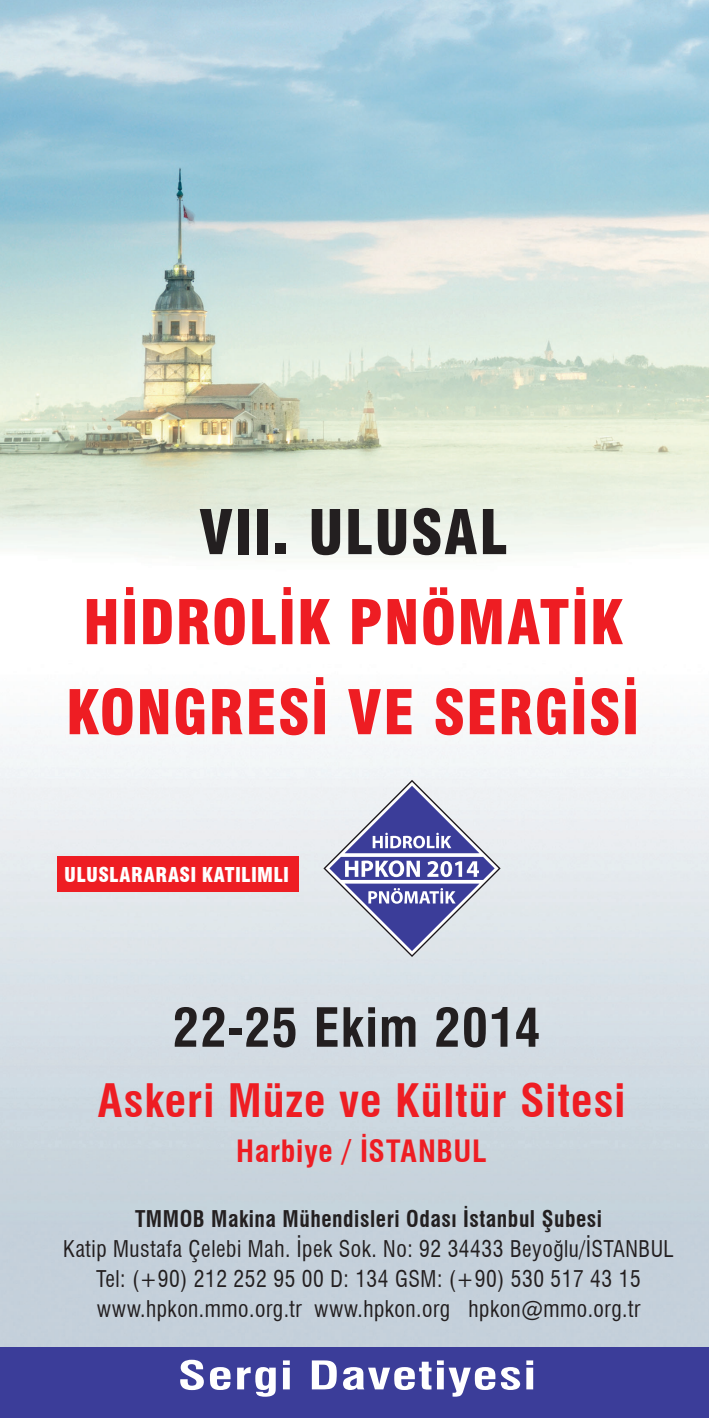
<style>
.page{position:relative;width:709px;height:1418px;background:#fff}
.page>*{position:absolute;margin:0;border:0;box-sizing:border-box;transform-origin:0 0}
.t1{font:900 condensed 60px/90px "Swiss 721 BT";letter-spacing:.02em;color:#ee1d23}
.t2{font:900 condensed 60px "Swiss 721 BT";letter-spacing:.025em;color:#231f20}
.t3{font:700 condensed 52.5px "Swiss 721 BT";letter-spacing:.025em;color:#231f20}
.t4{font:700 condensed 45px "Swiss 721 BT";letter-spacing:.025em;color:#ee1d23}
.t5{font:700 condensed 38.5px "Swiss 721 BT";letter-spacing:.025em;color:#fff;scale:1.36 1}
.t6{font:700 condensed 30px "Swiss 721 BT";letter-spacing:.02em;color:#ee1d23}
.t7{font:condensed 22.5px/30px "Swiss 721 BT";letter-spacing:.025em;color:#231f20;text-align:center;scale:.96 1}
.t8{font:700 condensed 22.5px "Swiss 721 BT";letter-spacing:.025em;color:#231f20;scale:.96 1}
.t9{font:900 condensed 20px "Swiss 721 BT";letter-spacing:.025em;color:#fff}
</style>
<div class="page">
<img style="left:0;top:0;width:709px;height:1346px">
<svg style="left:323px;top:779px;width:177px;height:178px"></svg>
<div style="left:58px;top:856px;width:241px;height:36px;background:#ee1d23"></div>
<div style="left:0;top:1346px;width:709px;height:71px;background:#3b3d99"></div>
<h1 class="t2" style="left:199px;top:496px;width:309px">VII. ULUSAL</h1>
<h1 class="t1" style="left:66px;top:577px;width:575px">HİDROLİK PNÖMATİK<br>KONGRESİ VE SERGİSİ</h1>
<p class="t9" style="left:64px;top:862px;width:226px">ULUSLARARASI KATILIMLI</p>
<h2 class="t3" style="left:172px;top:996px;width:369px">22-25 Ekim 2014</h2>
<h3 class="t4" style="left:98px;top:1073px;width:529px">Askeri Müze ve Kültür Sitesi</h3>
<h3 class="t6" style="left:236px;top:1132px;width:252px">Harbiye / İSTANBUL</h3>
<p class="t8" style="left:135px;top:1205px;width:488px">TMMOB Makina Mühendisleri Odası İstanbul Şubesi</p>
<p class="t7" style="left:63px;top:1233px;width:637px">Katip Mustafa Çelebi Mah. İpek Sok. No: 92 34433 Beyoğlu/İSTANBUL<br>Tel: (+90) 212 252 95 00 D: 134 GSM: (+90) 530 517 43 15 www.hpkon.mmo.org.tr www.hpkon.org hpkon@mmo.org.tr</p>
<h3 class="t5" style="left:178px;top:1352px;width:265px">Sergi Davetiyesi</h3>
</div>
